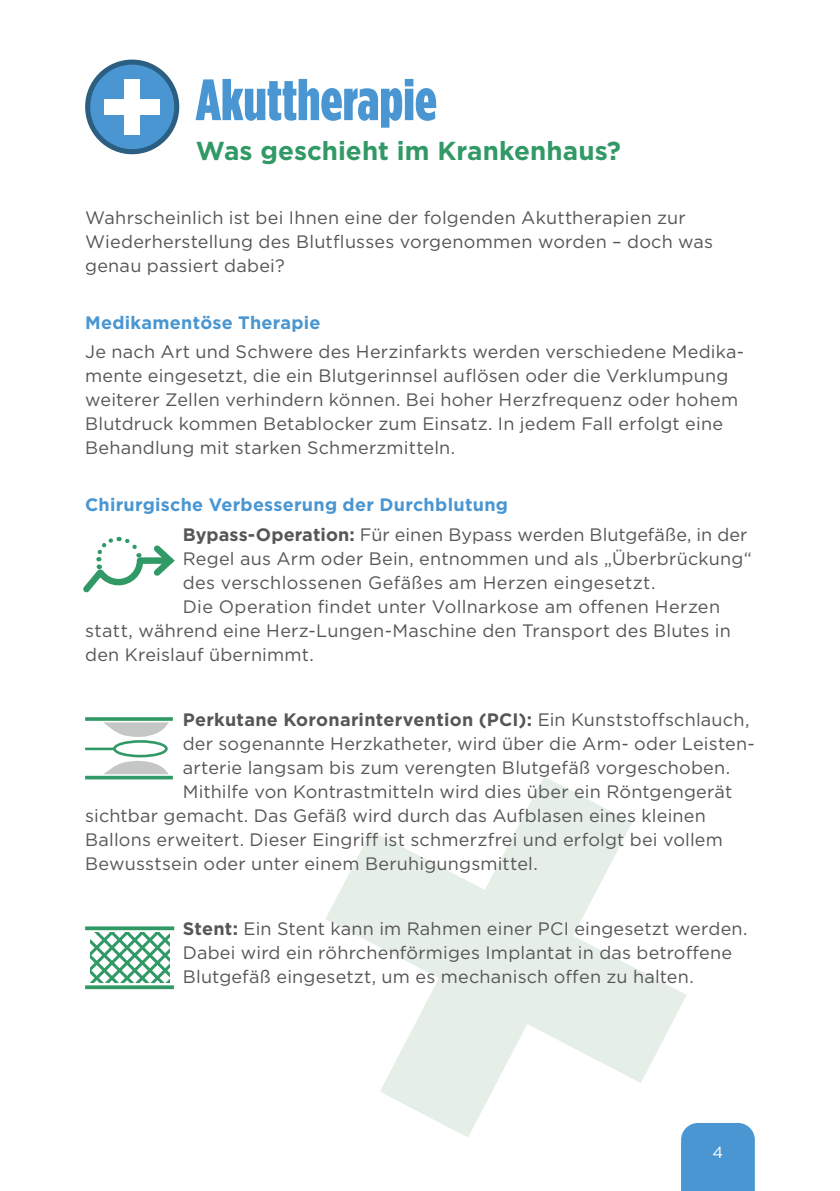
<style>
.page{position:relative;width:840px;height:1191px;background:#fff}
.page>*{position:absolute;margin:0;border:0;box-sizing:border-box;transform-origin:0 0}
.t1{font:900 58px "Gotham Condensed";color:#4996d2}
.t2{font:700 26px "Gotham";letter-spacing:.005em;color:#319966}
.t3{font:18px/24px "Gotham";letter-spacing:.01em;color:#565656}
.t4{font:700 18px/29.6px "Gotham";letter-spacing:.015em;color:#4996d2}
.t5{font:700 18px "Gotham";letter-spacing:.015em;color:#565656}
.t6{font:16px "Gotham";color:#fff}
.s1{color:#565656}
.s2{font-weight:400;color:#565656}
.s3{font-weight:400}
.s4{font-weight:700}
</style>
<div class="page">
<div style="left:681px;top:1123px;width:73px;height:68px;background:#4996d2"></div>
<svg style="left:380px;top:777px;width:252px;height:360px"></svg>
<svg style="left:326px;top:831px;width:360px;height:252px;fill:#e6efe7"></svg>
<div style="left:85px;top:60px;width:94px;height:94px;background:#2c5e82;border-radius:50%"></div>
<div style="left:90px;top:65px;width:84px;height:84px;background:#4996d2;border-radius:50%"></div>
<div style="left:124px;top:79px;width:16px;height:56px;background:#fff"></div>
<div style="left:104px;top:99px;width:56px;height:16px;background:#fff"></div>
<svg style="left:83px;top:536px;width:92px;height:57px"></svg>
<svg style="left:85px;top:926px;width:89px;height:4px"></svg>
<svg style="left:85px;top:985px;width:89px;height:4px"></svg>
<svg style="left:91px;top:932px;width:79px;height:50px"></svg>
<svg style="left:85px;top:717px;width:88px;height:4px"></svg>
<hr style="left:85px;top:776px;width:88px;height:3px;background:#319966">
<hr style="left:85px;top:747px;width:30px;height:3px;background:#319966">
<div style="left:113px;top:740px;width:55px;height:17px;border:3px solid #319966;border-radius:50%"></div>
<svg style="left:104px;top:722px;width:64px;height:15px"></svg>
<svg style="left:104px;top:760px;width:64px;height:14px"></svg>
<h1 class="t1" style="left:196px;top:65px;width:242px">Akuttherapie</h1>
<h2 class="t2" style="left:196px;top:136px;width:426px">Was geschieht im Krankenhaus?</h2>
<p class="t3" style="left:85px;top:205px;width:629px">Wahrscheinlich ist bei Ihnen eine der folgenden Akuttherapien zur<br>Wiederherstellung des Blutflusses vorgenommen worden – doch was genau passiert dabei?</p>
<p class="t4" style="left:85px;top:307px;width:237px">Medikamentöse Therapie</p>
<p class="t3" style="left:85px;top:340px;width:660px">Je nach Art und Schwere des Herzinfarkts werden verschiedene Medika&shy;mente eingesetzt, die ein Blutgerinnsel auflösen oder die Verklumpung weiterer Zellen verhindern können. Bei hoher Herzfrequenz oder hohem Blutdruck kommen Betablocker zum Einsatz. In jedem Fall erfolgt eine Behandlung mit starken Schmerzmitteln.</p>
<p class="t4" style="left:183px;top:489px;width:566px;text-indent:-98px">Chirurgische Verbesserung der Durchblutung<br><span class="s1">Bypass-Operation:</span> <span class="s2">Für einen Bypass werden Blutgefäße, in der</span></p>
<p class="t3" style="left:183px;top:546px;width:570px">Regel aus Arm oder Bein, entnommen und als „Überbrückung“</p>
<p class="t3" style="left:183px;top:570px;width:474px">des verschlossenen Gefäßes am Herzen eingesetzt.</p>
<p class="t3" style="left:183px;top:594px;width:538px">Die Operation findet unter Vollnarkose am offenen Herzen</p>
<p class="t3" style="left:85px;top:618px;width:647px">statt, während eine Herz-Lungen-Maschine den Transport des Blutes in</p>
<p class="t3" style="left:85px;top:642px;width:230px">den Kreislauf übernimmt.</p>
<p class="t5" style="left:183px;top:709px;width:568px">Perkutane Koronarintervention (PCI): <span class="s3">Ein Kunststoffschlauch,</span></p>
<p class="t3" style="left:183px;top:731px;width:573px">der sogenannte Herzkatheter, wird über die Arm- oder Leisten-</p>
<p class="t3" style="left:183px;top:755px;width:548px">arterie langsam bis zum verengten Blutgefäß vorgeschoben.</p>
<p class="t3" style="left:183px;top:779px;width:551px">Mithilfe von Kontrastmitteln wird dies über ein Röntgengerät</p>
<p class="t3" style="left:85px;top:803px;width:622px">sichtbar gemacht. Das Gefäß wird durch das Aufblasen eines kleinen</p>
<p class="t3" style="left:85px;top:827px;width:639px">Ballons erweitert. Dieser Eingriff ist schmerzfrei und erfolgt bei vollem</p>
<p class="t3" style="left:85px;top:851px;width:454px">Bewusstsein oder unter einem Beruhigungsmittel.</p>
<p class="t3" style="left:183px;top:916px;width:566px"><span class="s4">Stent:</span> Ein Stent kann im Rahmen einer PCI eingesetzt werden.<br>Dabei wird ein röhrchenförmiges Implantat in das betroffene<br>Blutgefäß eingesetzt, um es mechanisch offen zu halten.</p>
<p class="t6" style="left:712px;top:1143px;width:12px">4</p>
</div>
